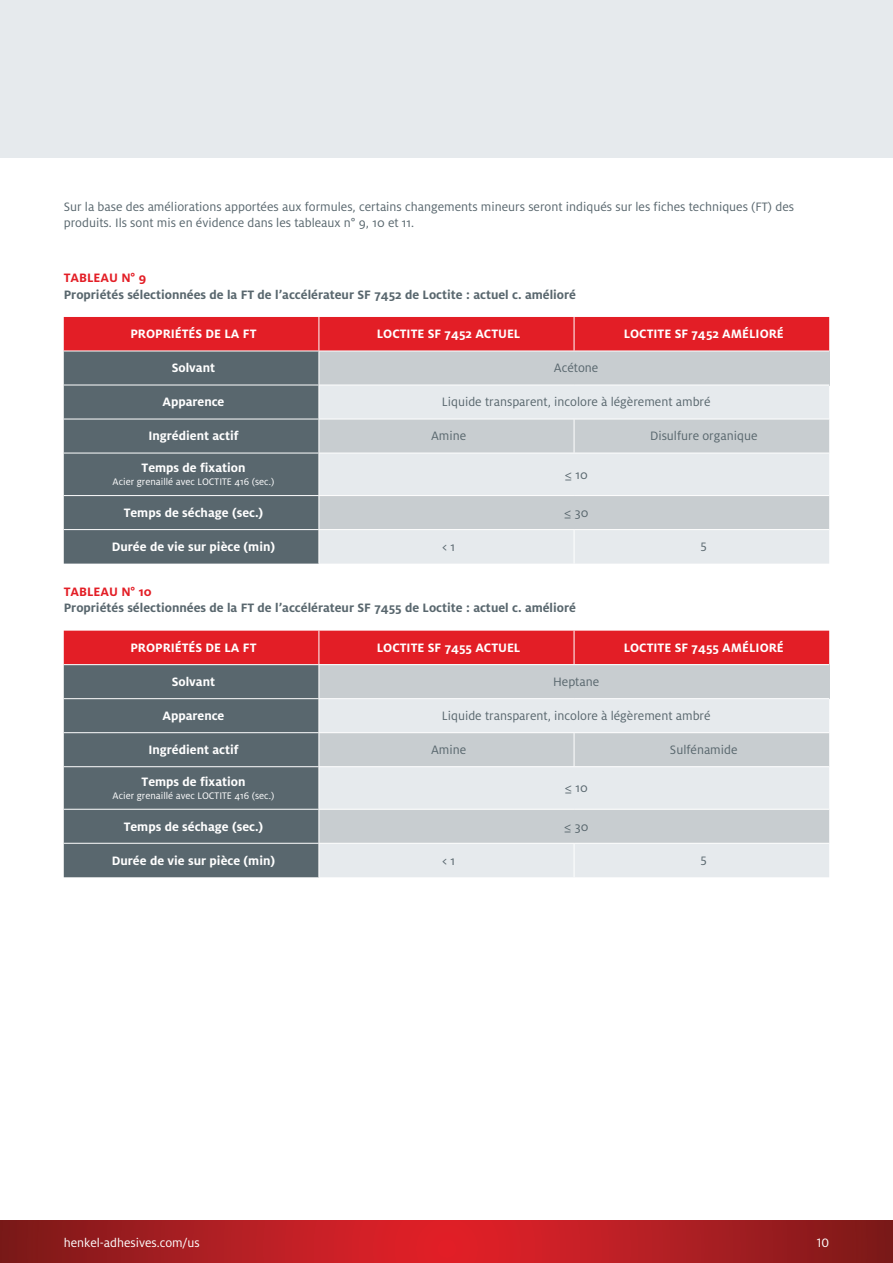
<style>
.page{position:relative;width:893px;height:1263px;background:#fff}
.page>*{position:absolute;margin:0;border:0;box-sizing:border-box;transform-origin:0 0}
.Copy_9pt_zentriert{font:700 13.5px "Henkel Milo";color:#fff}
.Copy_9pt_3{font:13.5px/16.5px "Henkel Milo";color:#59676e}
.Copy_9pt_zentriert-2{font:13.5px "Henkel Milo";color:#59676e}
.Copy_9pt_3-2{font:700 13.5px "Henkel Milo";color:#59676e}
.t1{font:13.5px "Henkel Milo";color:#fff}
.Copy_9pt_links{font:700 13.5px "Henkel Milo";color:#e31e26}
.Footnotes_zentriert{font:10.5px "Henkel Milo";color:#fff}
</style>
<div class="page">
<div style="left:0;top:0;width:893px;height:157px;background:#e6eaed"></div>
<svg style="left:0;top:1220px;width:893px;height:43px;background:#b01d21"></svg>
<div style="left:64px;top:317px;width:765px;height:34px;background:#e31e26"></div>
<div style="left:64px;top:352px;width:255px;height:212px;background:#59676e"></div>
<div style="left:319px;top:351px;width:510px;height:34px;background:#c8cdd0"></div>
<div style="left:320px;top:386px;width:509px;height:178px;background:#e6eaed"></div>
<svg style="left:320px;top:420px;width:509px;height:109px;background:#d3d8db"></svg>
<hr style="left:319px;top:317px;width:1px;height:34px;background:#fff">
<hr style="left:574px;top:317px;width:1px;height:34px;background:#fff">
<hr style="left:319px;top:351px;width:255px;height:1px;background:#fff">
<hr style="left:319px;top:351px;width:1px;height:34px;background:#fff">
<hr style="left:574px;top:351px;width:255px;height:1px;background:#fff">
<hr style="left:64px;top:385px;width:255px;height:1px;background:#fff">
<hr style="left:64px;top:419px;width:255px;height:1px;background:#fff">
<hr style="left:319px;top:419px;width:255px;height:1px;background:#fff">
<hr style="left:574px;top:419px;width:255px;height:1px;background:#fff">
<hr style="left:574px;top:419px;width:1px;height:34px;background:#fff">
<hr style="left:64px;top:453px;width:255px;height:1px;background:#fff">
<hr style="left:319px;top:453px;width:255px;height:1px;background:#fff">
<hr style="left:574px;top:453px;width:255px;height:1px;background:#fff">
<hr style="left:64px;top:495px;width:255px;height:1px;background:#fff">
<hr style="left:319px;top:495px;width:255px;height:1px;background:#fff">
<hr style="left:574px;top:495px;width:255px;height:1px;background:#fff">
<hr style="left:64px;top:529px;width:255px;height:1px;background:#fff">
<hr style="left:319px;top:529px;width:255px;height:1px;background:#fff">
<hr style="left:574px;top:529px;width:255px;height:1px;background:#fff">
<hr style="left:574px;top:530px;width:1px;height:34px;background:#fff">
<div style="left:64px;top:631px;width:765px;height:33px;background:#e31e26"></div>
<div style="left:64px;top:665px;width:255px;height:212px;background:#59676e"></div>
<div style="left:319px;top:665px;width:510px;height:34px;background:#c8cdd0"></div>
<div style="left:320px;top:699px;width:509px;height:178px;background:#e6eaed"></div>
<svg style="left:320px;top:733px;width:509px;height:110px;background:#d3d8db"></svg>
<hr style="left:319px;top:631px;width:1px;height:33px;background:#fff">
<hr style="left:574px;top:631px;width:1px;height:33px;background:#fff">
<hr style="left:319px;top:665px;width:1px;height:33px;background:#fff">
<hr style="left:64px;top:698px;width:255px;height:1px;background:#fff">
<hr style="left:319px;top:698px;width:255px;height:1px;background:#fff">
<hr style="left:574px;top:698px;width:255px;height:1px;background:#fff">
<hr style="left:64px;top:732px;width:255px;height:1px;background:#fff">
<hr style="left:319px;top:732px;width:255px;height:1px;background:#fff">
<hr style="left:574px;top:732px;width:255px;height:1px;background:#fff">
<hr style="left:574px;top:733px;width:1px;height:33px;background:#fff">
<hr style="left:64px;top:766px;width:255px;height:1px;background:#fff">
<hr style="left:319px;top:766px;width:255px;height:1px;background:#fff">
<hr style="left:574px;top:766px;width:255px;height:1px;background:#fff">
<hr style="left:64px;top:809px;width:255px;height:1px;background:#fff">
<hr style="left:319px;top:809px;width:255px;height:1px;background:#fff">
<hr style="left:574px;top:809px;width:255px;height:1px;background:#fff">
<hr style="left:64px;top:843px;width:255px;height:1px;background:#fff">
<hr style="left:319px;top:843px;width:255px;height:1px;background:#fff">
<hr style="left:574px;top:843px;width:255px;height:1px;background:#fff">
<hr style="left:574px;top:844px;width:1px;height:33px;background:#fff">
<p class="Copy_9pt_3" style="left:64px;top:198px;width:732px">Sur la base des améliorations apportées aux formules, certains changements mineurs seront indiqués sur les fiches techniques (FT) des produits. Ils sont mis en évidence dans les tableaux n° 9, 10 et 11.</p>
<p class="Copy_9pt_links" style="left:64px;top:270px;width:84px">TABLEAU N° 9</p>
<p class="Copy_9pt_3-2" style="left:64px;top:287px;width:514px">Propriétés sélectionnées de la FT de l’accélérateur SF 7452 de Loctite : actuel c. amélioré</p>
<p class="Copy_9pt_zentriert" style="left:130px;top:326px;width:128px">PROPRIÉTÉS DE LA FT</p>
<p class="Copy_9pt_zentriert" style="left:377px;top:326px;width:145px">LOCTITE SF 7452 ACTUEL</p>
<p class="Copy_9pt_zentriert" style="left:624px;top:326px;width:162px">LOCTITE SF 7452 AMÉLIORÉ</p>
<p class="Copy_9pt_zentriert" style="left:172px;top:360px;width:45px">Solvant</p>
<p class="Copy_9pt_zentriert-2" style="left:554px;top:361px;width:46px">Acétone</p>
<p class="Copy_9pt_zentriert" style="left:162px;top:394px;width:64px">Apparence</p>
<p class="Copy_9pt_zentriert-2" style="left:442px;top:395px;width:270px">Liquide transparent, incolore à légèrement ambré</p>
<p class="Copy_9pt_zentriert" style="left:148px;top:428px;width:92px">Ingrédient actif</p>
<p class="Copy_9pt_zentriert-2" style="left:431px;top:429px;width:37px">Amine</p>
<p class="Copy_9pt_zentriert-2" style="left:650px;top:429px;width:109px">Disulfure organique</p>
<p class="Copy_9pt_zentriert" style="left:142px;top:460px;width:105px">Temps de fixation</p>
<p class="Footnotes_zentriert" style="left:113px;top:476px;width:163px">Acier grenaillé avec LOCTITE 416 (sec.)</p>
<p class="Copy_9pt_zentriert-2" style="left:564px;top:467px;width:25px">≤ 10</p>
<p class="Copy_9pt_zentriert" style="left:124px;top:505px;width:141px">Temps de séchage (sec.)</p>
<p class="Copy_9pt_zentriert-2" style="left:564px;top:505px;width:26px">≤ 30</p>
<p class="Copy_9pt_zentriert" style="left:112px;top:539px;width:165px">Durée de vie sur pièce (min)</p>
<p class="Copy_9pt_zentriert-2" style="left:442px;top:539px;width:14px">&lt; 1</p>
<p class="Copy_9pt_zentriert-2" style="left:701px;top:539px;width:8px">5</p>
<p class="Copy_9pt_links" style="left:64px;top:584px;width:89px">TABLEAU N° 10</p>
<p class="Copy_9pt_3-2" style="left:64px;top:600px;width:514px">Propriétés sélectionnées de la FT de l’accélérateur SF 7455 de Loctite : actuel c. amélioré</p>
<p class="Copy_9pt_zentriert" style="left:130px;top:640px;width:128px">PROPRIÉTÉS DE LA FT</p>
<p class="Copy_9pt_zentriert" style="left:377px;top:640px;width:145px">LOCTITE SF 7455 ACTUEL</p>
<p class="Copy_9pt_zentriert" style="left:624px;top:640px;width:162px">LOCTITE SF 7455 AMÉLIORÉ</p>
<p class="Copy_9pt_zentriert" style="left:172px;top:674px;width:45px">Solvant</p>
<p class="Copy_9pt_zentriert-2" style="left:553px;top:674px;width:48px">Heptane</p>
<p class="Copy_9pt_zentriert" style="left:162px;top:708px;width:64px">Apparence</p>
<p class="Copy_9pt_zentriert-2" style="left:442px;top:708px;width:270px">Liquide transparent, incolore à légèrement ambré</p>
<p class="Copy_9pt_zentriert" style="left:148px;top:742px;width:92px">Ingrédient actif</p>
<p class="Copy_9pt_zentriert-2" style="left:431px;top:742px;width:37px">Amine</p>
<p class="Copy_9pt_zentriert-2" style="left:670px;top:742px;width:69px">Sulfénamide</p>
<p class="Copy_9pt_zentriert" style="left:142px;top:774px;width:105px">Temps de fixation</p>
<p class="Footnotes_zentriert" style="left:113px;top:789px;width:163px">Acier grenaillé avec LOCTITE 416 (sec.)</p>
<p class="Copy_9pt_zentriert-2" style="left:564px;top:781px;width:25px">≤ 10</p>
<p class="Copy_9pt_zentriert" style="left:124px;top:819px;width:141px">Temps de séchage (sec.)</p>
<p class="Copy_9pt_zentriert-2" style="left:564px;top:819px;width:26px">≤ 30</p>
<p class="Copy_9pt_zentriert" style="left:112px;top:853px;width:165px">Durée de vie sur pièce (min)</p>
<p class="Copy_9pt_zentriert-2" style="left:442px;top:853px;width:14px">&lt; 1</p>
<p class="Copy_9pt_zentriert-2" style="left:701px;top:853px;width:8px">5</p>
<p class="t1" style="left:64px;top:1235px;width:137px">henkel-adhesives.com/us</p>
<p class="t1" style="left:817px;top:1235px;width:14px">10</p>
</div>
